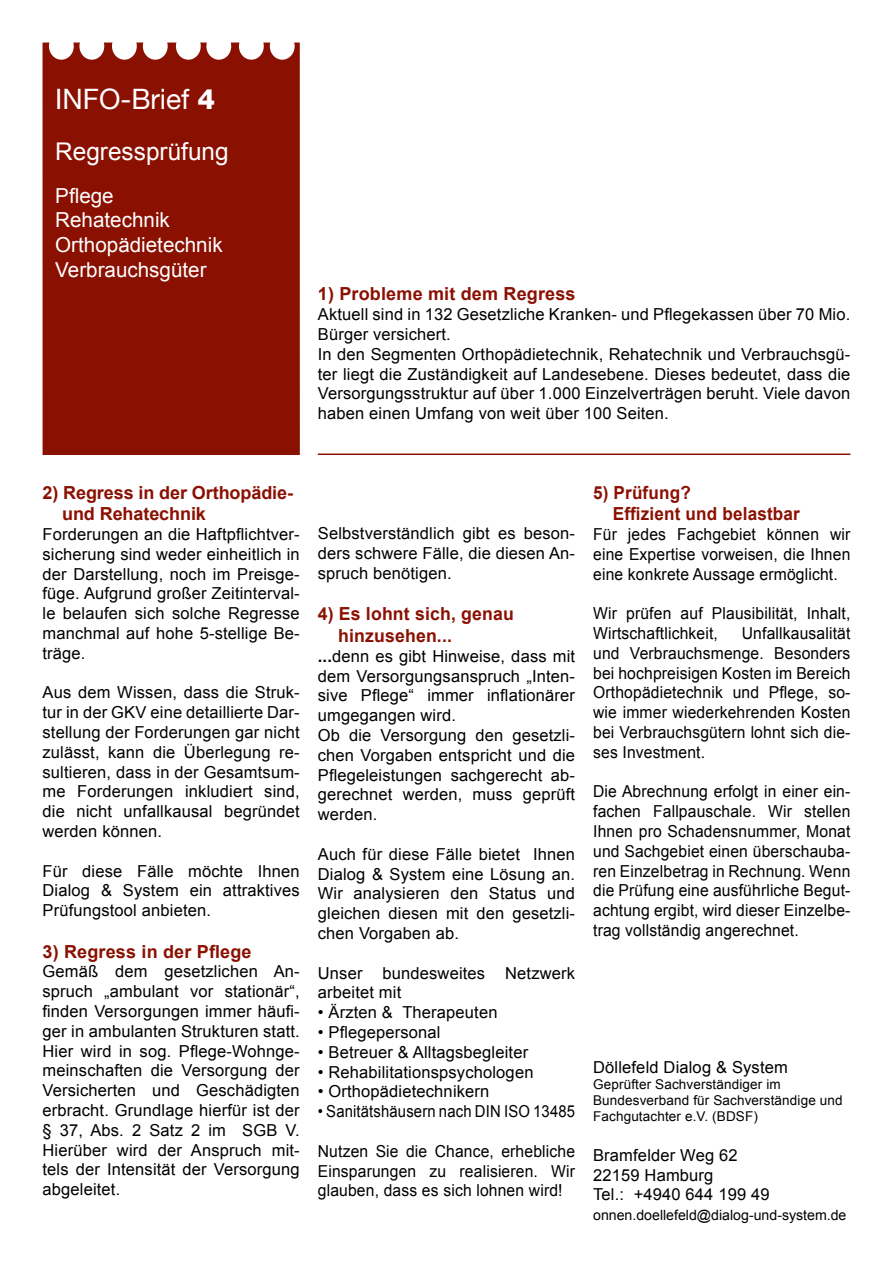
<style>
.page{position:relative;width:893px;height:1263px;background:#fff}
.page>*{position:absolute;margin:0;border:0;box-sizing:border-box;transform-origin:0 0}
.t1{font:28.2px "Helvetica Neue";color:#fff}
.t2{font:24.3px "Arial";color:#fff}
.t3{font:20.7px/24.8px "Arial";color:#fff}
.t4{font:700 18px/21.6px "Arial";letter-spacing:.01em;color:#8a1002}
.t5{font:700 18px/21.6px "Arial";letter-spacing:.01em;color:#8a1002;scale:.95 1}
.t6{font:16.5px/19.8px "Arial";letter-spacing:.01em;color:#000;text-align:justify}
.t7{font:16.5px/19.8px "Arial";letter-spacing:.01em;color:#000;text-align:justify;scale:.95 1}
.t8{font:16.5px "Arial";letter-spacing:.01em;color:#000;scale:.9 1}
.t9{font:14.1px "Arial";color:#000}
.t10{font:13.5px/16.2px "Arial";letter-spacing:.01em;color:#000}
.s1{font-weight:800}
.s2{font-weight:700}
</style>
<div class="page">
<div style="left:43px;top:43px;width:257px;height:412px;background:#8a1002"></div>
<hr style="left:318px;top:453px;width:532px;height:2px;background:#8a1002">
<h1 class="t1" style="left:55px;top:79px;width:161px">INFO-Brief <span class="s1">4</span></h1>
<h2 class="t2" style="left:55px;top:138px;width:175px">Regressprüfung</h2>
<p class="t3" style="left:55px;top:183px;width:169px">Pflege<br>Rehatechnik<br>Orthopädietechnik<br>Verbrauchsgüter</p>
<p class="t4" style="left:318px;top:283px;width:259px">1) Probleme mit dem Regress</p>
<p class="t6" style="left:318px;top:304px;width:534px;text-align:left">Aktuell sind in 132 Gesetzliche Kranken- und Pflegekassen über 70 Mio.<br>Bürger versichert.<br>In den Segmenten Orthopädietechnik, Rehatechnik und Verbrauchsgü&shy;ter liegt die Zuständigkeit auf Landesebene. Dieses bedeutet, dass die Versorgungsstruktur auf über 1.000 Einzelverträgen beruht. Viele davon haben einen Umfang von weit über 100 Seiten.</p>
<p class="t4" style="left:62px;top:481px;width:232px;text-indent:-20px">2) Regress in der Orthopädie&shy;und Rehatechnik</p>
<p class="t6" style="left:43px;top:524px;width:259px">Forderungen an die Haftpflichtver&shy;sicherung sind weder einheitlich in der Darstellung, noch im Preisge&shy;füge. Aufgrund großer Zeitinterval&shy;le belaufen sich solche Regresse manchmal auf hohe 5-stellige Be&shy;träge.</p>
<p class="t6" style="left:43px;top:683px;width:259px">Aus dem Wissen, dass die Struk&shy;tur in der GKV eine detaillierte Dar&shy;stellung der Forderungen gar nicht zulässt, kann die Überlegung re&shy;sultieren, dass in der Gesamtsum&shy;me Forderungen inkludiert sind, die nicht unfallkausal begründet werden können.</p>
<p class="t6" style="left:43px;top:861px;width:259px">Für diese Fälle möchte Ihnen Dialog &amp; System ein attraktives Prüfungstool anbieten.</p>
<p class="t4" style="left:43px;top:940px;width:211px">3) Regress in der Pflege</p>
<p class="t6" style="left:43px;top:962px;width:259px">Gemäß dem gesetzlichen An&shy;spruch „ambulant vor stationär“, finden Versorgungen immer häufi&shy;ger in ambulanten Strukturen statt.<br>Hier wird in sog. Pflege-Wohnge&shy;meinschaften die Versorgung der Versicherten und Geschädigten erbracht. Grundlage hierfür ist der § 37, Abs. 2 Satz 2 im SGB V.<br>Hierüber wird der Anspruch mit&shy;tels der Intensität der Versorgung abgeleitet.</p>
<p class="t6" style="left:318px;top:524px;width:259px">Selbstverständlich gibt es beson&shy;ders schwere Fälle, die diesen An&shy;spruch benötigen.</p>
<p class="t4" style="left:338px;top:603px;width:177px;text-indent:-20px">4) Es lohnt sich, genau hinzusehen...</p>
<p class="t6" style="left:318px;top:646px;width:259px;text-align:left"><span class="s2">...</span>denn es gibt Hinweise, dass mit dem Versorgungsanspruch „Inten&shy;sive Pflege“ immer inflationärer umgegangen wird.<br>Ob die Versorgung den gesetzli&shy;chen Vorgaben entspricht und die<br>Pflegeleistungen sachgerecht ab&shy;gerechnet werden, muss geprüft werden.</p>
<p class="t6" style="left:318px;top:844px;width:259px">Auch für diese Fälle bietet Ihnen Dialog &amp; System eine Lösung an.<br>Wir analysieren den Status und gleichen diesen mit den gesetzli&shy;chen Vorgaben ab.</p>
<p class="t6" style="left:318px;top:963px;width:259px">Unser bundesweites Netzwerk arbeitet mit</p>
<p class="t6" style="left:318px;top:1002px;width:181px">• Ärzten &amp; Therapeuten</p>
<p class="t6" style="left:318px;top:1022px;width:124px">• Pflegepersonal</p>
<p class="t6" style="left:318px;top:1042px;width:212px">• Betreuer &amp; Alltagsbegleiter</p>
<p class="t6" style="left:318px;top:1062px;width:217px">• Rehabilitationspsychologen</p>
<p class="t6" style="left:318px;top:1082px;width:173px">• Orthopädietechnikern</p>
<p class="t8" style="left:318px;top:1102px;width:287px">• Sanitätshäusern nach DIN ISO 13485</p>
<p class="t7" style="left:318px;top:1141px;width:272px">Nutzen Sie die Chance, erhebliche Einsparungen zu realisieren. Wir glauben, dass es sich lohnen wird!</p>
<p class="t5" style="left:613px;top:481px;width:198px;text-indent:-20px">5) Prüfung?<br>Effizient und belastbar</p>
<p class="t7" style="left:593px;top:524px;width:272px">Für jedes Fachgebiet können wir eine Expertise vorweisen, die Ihnen eine konkrete Aussage ermöglicht.</p>
<p class="t7" style="left:593px;top:603px;width:272px">Wir prüfen auf Plausibilität, Inhalt,<br>Wirtschaftlichkeit,</p>
<p class="t7" style="left:593px;top:623px;width:272px;text-indent:149px">Unfallkausalität und Verbrauchsmenge. Besonders bei hochpreisigen Kosten im Bereich Orthopädietechnik und Pflege, so&shy;wie immer wiederkehrenden Kosten bei Verbrauchsgütern lohnt sich die&shy;ses Investment.</p>
<p class="t7" style="left:593px;top:782px;width:272px">Die Abrechnung erfolgt in einer ein&shy;fachen Fallpauschale. Wir stellen Ihnen pro Schadensnummer, Monat und Sachgebiet einen überschauba&shy;ren Einzelbetrag in Rechnung. Wenn die Prüfung eine ausführliche Begut&shy;achtung ergibt, wird dieser Einzelbe&shy;trag vollständig angerechnet.</p>
<p class="t6" style="left:593px;top:1057px;width:196px">Döllefeld Dialog &amp; System</p>
<p class="t10" style="left:593px;top:1076px;width:251px">Geprüfter Sachverständiger im<br>Bundesverband für Sachverständige und<br>Fachgutachter e.V. (BDSF)</p>
<p class="t6" style="left:593px;top:1145px;width:178px;text-align:left">Bramfelder Weg 62<br>22159 Hamburg<br>Tel.: +4940 644 199 49</p>
<p class="t9" style="left:593px;top:1207px;width:255px">onnen.doellefeld@dialog-und-system.de</p>
</div>
